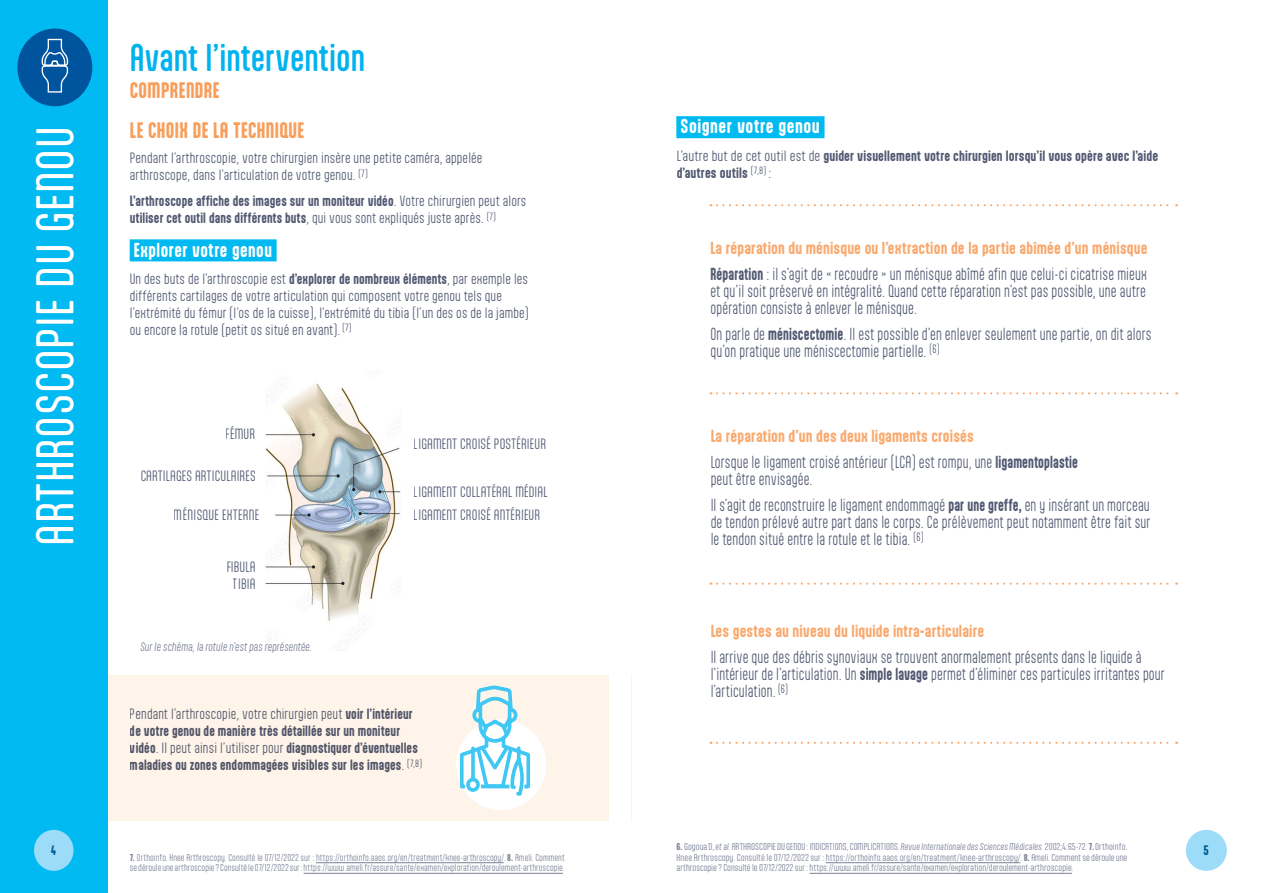
<style>
.page{position:relative;width:1263px;height:893px;background:#fff}
.page>*{position:absolute;margin:0;border:0;box-sizing:border-box;transform-origin:0 0}
.t1{font:45px "Aptly";letter-spacing:.01em;color:#fff;scale:1.04 1}
.t2{font:500 32.85px "Aptly";color:#00b3ef;scale:.96 1}
.t3{font:700 19.05px "Aptly";letter-spacing:.02em;color:#f89e5b;scale:.96 1}
.t4{font:700 17.1px "Aptly";letter-spacing:.03em;color:#fff;scale:.96 1}
.t5{font:700 17.1px "Aptly";letter-spacing:.03em;color:#fff}
.t6{font:300 14.85px/17px "Aptly";letter-spacing:.01em;color:#535a73;scale:.86 1}
.t7{font:700 14.85px "Aptly";letter-spacing:.01em;color:#f9aa70}
.t8{font:300 12.75px/17px "Aptly";letter-spacing:.01em;color:#535a73;scale:.96 1}
.t9{font:700 12.75px/17px "Aptly";letter-spacing:.01em;color:#535a73;scale:.96 1}
.t10{font:700 12.75px/17px "Aptly";letter-spacing:.01em;color:#535a73}
.t11{font:700 11.7px "Aptly";color:#005d95;scale:.96 1}
.t12{font:700 11.7px "Aptly";color:#005d95}
.t13{font:italic 300 10.65px "Aptly";letter-spacing:-.015em;color:#7b8197;scale:.96 1}
.t14{font:300 8.55px/10.6px "Aptly";color:#7b8197;text-align:justify}
.t15{font:300 8.55px/10.6px "Aptly";color:#7b8197;scale:.96 1}
.s1{font-weight:300}
.s2{font-weight:700}
.s3{font-weight:700;color:#f9aa70}
.s4{font-style:italic}
</style>
<div class="page">
<div style="left:108px;top:675px;width:500px;height:146px;background:#fef4ea"></div>
<div style="left:0;top:0;width:108px;height:893px;background:#00baf1"></div>
<div style="left:17px;top:29px;width:75px;height:77px;background:#00539d;border-radius:50%"></div>
<svg style="left:41px;top:38px;width:28px;height:55px"></svg>
<div style="left:44px;top:65px;width:21px;height:2px;border:1px solid #fff"></div>
<div style="left:130px;top:240px;width:147px;height:21px;background:#00baf1"></div>
<hr style="left:316px;top:862px;width:188px;height:1px;background:#7b8197">
<hr style="left:304px;top:873px;width:259px;height:1px;background:#7b8197">
<div style="left:456px;top:719px;width:90px;height:91px;background:#fff;border-radius:50%"></div>
<svg style="left:458px;top:685px;width:73px;height:111px"></svg>
<img style="left:266px;top:383px;width:135px;height:248px">
<div style="left:34px;top:830px;width:40px;height:41px;background:#9cdcf8;border-radius:50%"></div>
<div style="left:676px;top:116px;width:148px;height:22px;background:#00baf1"></div>
<svg style="left:717px;top:392px;width:460px;height:2px"></svg>
<svg style="left:717px;top:583px;width:460px;height:2px"></svg>
<svg style="left:717px;top:742px;width:460px;height:2px"></svg>
<svg style="left:717px;top:204px;width:460px;height:2px"></svg>
<hr style="left:826px;top:862px;width:194px;height:1px;background:#7b8197">
<hr style="left:810px;top:873px;width:262px;height:1px;background:#7b8197">
<div style="left:1186px;top:830px;width:41px;height:41px;background:#9cdcf8;border-radius:50%"></div>
<p class="t1" style="left:27px;top:546px;width:405px;rotate:-90deg">ARTHROSCOPIE DU GENOU</p>
<p class="t11" style="left:51px;top:843px;width:7px">4</p>
<p class="t2" style="left:130px;top:37px;width:247px">Avant l’intervention</p>
<p class="t3" style="left:130px;top:79px;width:95px">COMPRENDRE</p>
<p class="t3" style="left:130px;top:118px;width:183px">LE CHOIX DE LA TECHNIQUE</p>
<p class="t8" style="left:130px;top:150px;width:369px">Pendant l’arthroscopie, votre chirurgien insère une petite caméra, appelée arthroscope, dans l’articulation de votre genou. <sup>(7)</sup></p>
<p class="t9" style="left:130px;top:192px;width:415px">L’arthroscope affiche des images sur un moniteur vidéo<span class="s1">. Votre chirurgien peut alors </span>utiliser cet outil dans différents buts<span class="s1">, qui vous sont expliqués juste après.</span> <sup>(7)</sup></p>
<p class="t4" style="left:134px;top:239px;width:145px">Explorer votre genou</p>
<p class="t8" style="left:130px;top:270px;width:417px">Un des buts de l’arthroscopie est <span class="s2">d’explorer de nombreux éléments</span>, par exemple les différents cartilages de votre articulation qui composent votre genou tels que l’extrémité du fémur (l’os de la cuisse), l’extrémité du tibia (l’un des os de la jambe) ou encore la rotule (petit os situé en avant). <sup>(7)</sup></p>
<p class="t8" style="left:226px;top:425px;width:32px">FÉMUR</p>
<p class="t8" style="left:140px;top:467px;width:122px">CARTILAGES ARTICULAIRES</p>
<p class="t8" style="left:174px;top:506px;width:91px">MÉNISQUE EXTERNE</p>
<p class="t8" style="left:226px;top:558px;width:32px;text-align:center">FIBULA<br>TIBIA</p>
<p class="t13" style="left:140px;top:640px;width:181px">Sur le schéma, la rotule n’est pas représentée.</p>
<p class="t8" style="left:414px;top:435px;width:139px">LIGAMENT CROISÉ POSTÉRIEUR</p>
<p class="t8" style="left:414px;top:480px;width:141px;line-height:22.6px">LIGAMENT COLLATÉRAL MÉDIAL<br>LIGAMENT CROISÉ ANTÉRIEUR</p>
<p class="t9" style="left:130px;top:705px;width:306px"><span class="s1">Pendant l’arthroscopie, votre chirurgien peut</span> voir l’intérieur de votre genou de manière très détaillée sur un moniteur vidéo<span class="s1">. Il peut ainsi l’utiliser pour</span> diagnostiquer d’éventuelles maladies ou zones endommagées visibles sur les images<span class="s1">.</span> <sup>(7,8)</sup></p>
<p class="t15" style="left:130px;top:852px;width:454px"><span class="s2">7.</span> Orthoinfo. Knee Arthroscopy. Consulté le 07/12/2022 sur : https://orthoinfo.aaos.org/en/treatment/knee-arthroscopy/. <span class="s2">8.</span> Ameli. Comment se déroule une arthroscopie ? Consulté le 07/12/2022 sur : https://www.ameli.fr/assure/sante/examen/exploration/deroulement-arthroscopie.</p>
<p class="t5" style="left:681px;top:116px;width:141px">Soigner votre genou</p>
<p class="t4" style="left:656px;top:116px;width:141px">Soigner votre genou</p>
<p class="t10" style="left:677px;top:147px;width:483px"><span class="s1">L’autre but de cet outil est de</span> guider visuellement votre chirurgien lorsqu’il vous opère avec l’aide d’autres outils <sup>(7,8)</sup> <span class="s1">:</span></p>
<p class="t6" style="left:710px;top:235px;width:510px;line-height:26px"><span class="s3">La réparation du ménisque ou l’extraction de la partie abîmée d’un ménisque<br></span><span class="s2">Réparation</span> : il s’agit de « recoudre » un ménisque abîmé afin que celui-ci cicatrise mieux</p>
<p class="t6" style="left:710px;top:282px;width:508px">et qu’il soit préservé en intégralité. Quand cette réparation n’est pas possible, une autre opération consiste à enlever le ménisque.</p>
<p class="t6" style="left:710px;top:325px;width:514px">On parle de <span class="s2">méniscectomie</span>. Il est possible d’en enlever seulement une partie, on dit alors qu’on pratique une méniscectomie partielle. <sup>(6)</sup></p>
<p class="t6" style="left:710px;top:423px;width:429px;line-height:26px"><span class="s3">La réparation d’un des deux ligaments croisés<br></span>Lorsque le ligament croisé antérieur (LCA) est rompu, une <span class="s2">ligamentoplastie</span></p>
<p class="t6" style="left:710px;top:466px;width:512px;line-height:26px">peut être envisagée.<br>Il s’agit de reconstruire le ligament endommagé <span class="s2">par une greffe,</span> en y insérant un morceau</p>
<p class="t6" style="left:710px;top:513px;width:513px">de tendon prélevé autre part dans le corps. Ce prélèvement peut notamment être fait sur le tendon situé entre la rotule et le tibia. <sup>(6)</sup></p>
<p class="t7" style="left:710px;top:622px;width:275px">Les gestes au niveau du liquide intra-articulaire</p>
<p class="t6" style="left:710px;top:648px;width:530px">Il arrive que des débris synoviaux se trouvent anormalement présents dans le liquide à l’intérieur de l’articulation. Un <span class="s2">simple lavage</span> permet d’éliminer ces particules irritantes pour l’articulation. <sup>(6)</sup></p>
<p class="t14" style="left:677px;top:841px;width:452px"><span class="s2">6.</span> Gogoua D, <span class="s4">et al</span>. ARTHROSCOPIE DU GENOU : INDICATIONS, COMPLICATIONS. <span class="s4">Revue Internationale des Sciences Médicales</span>. 2002;4:65-72. <span class="s2">7.</span> Orthoinfo.<br>Knee Arthroscopy. Consulté le 07/12/2022 sur : https://orthoinfo.aaos.org/en/treatment/knee-arthroscopy/. <span class="s2">8.</span> Ameli. Comment se déroule une arthroscopie ? Consulté le 07/12/2022 sur : https://www.ameli.fr/assure/sante/examen/exploration/deroulement-arthroscopie.</p>
<p class="t12" style="left:1203px;top:843px;width:7px">5</p>
</div>
